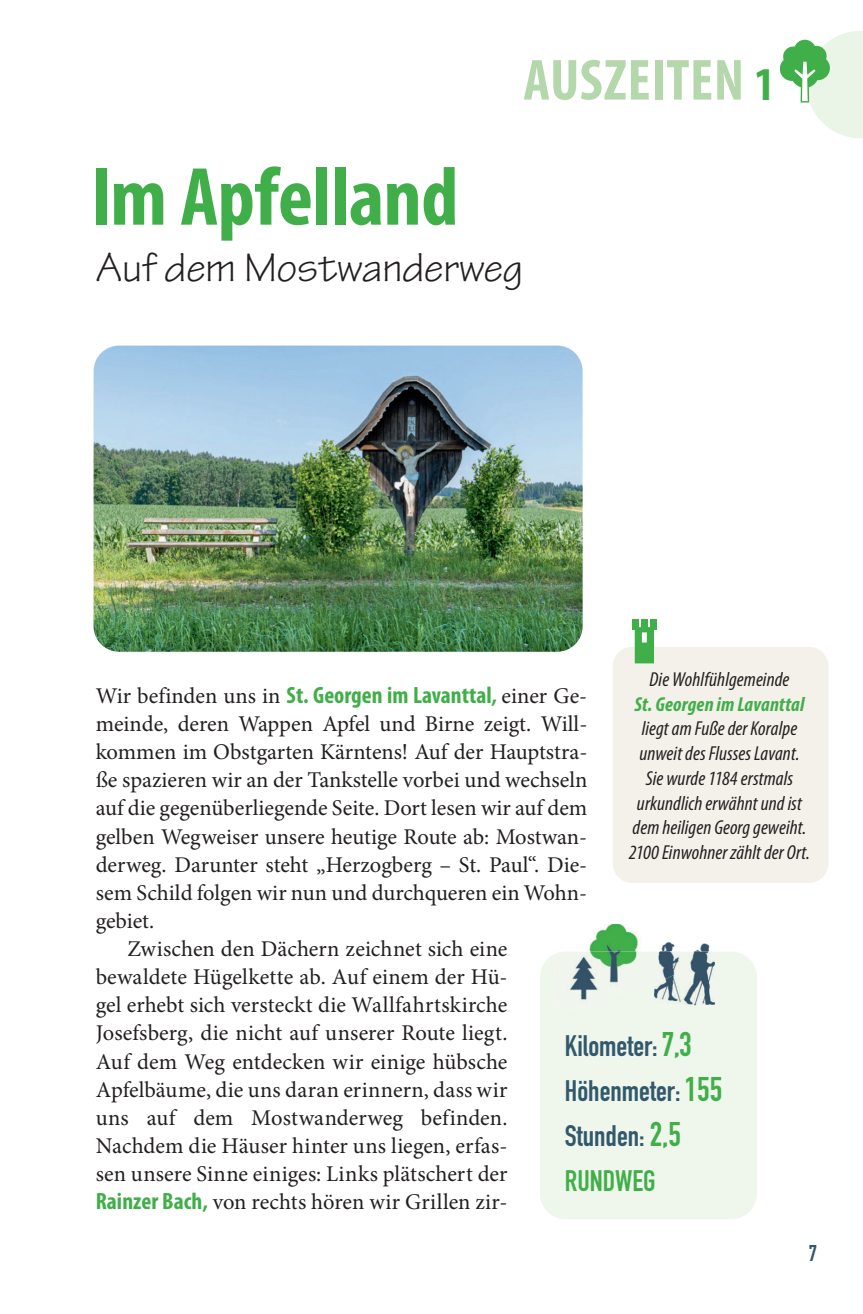
<style>
.page{position:relative;width:863px;height:1314px;background:#fff}
.page>*{position:absolute;margin:0;border:0;box-sizing:border-box;transform-origin:0 0}
.t1{font:700 condensed 83.25px "Myriad Pro";letter-spacing:-.005em;color:#40ae49}
.t2{font:700 condensed 58.5px "Myriad Pro";letter-spacing:.01em;color:#b5d7ac}
.t3{font:42.75px "Tekton Pro";color:#231f20}
.t4{font:29.25px/45px "DIN Engschrift LT Pro";color:#31596b}
.t5{font:22.5px "Minion Pro";color:#231f20}
.t6{font:22.5px "DIN Engschrift LT Pro";color:#31596b}
.t7{font:italic condensed 20.25px/24.8px "Myriad Pro";letter-spacing:.005em;color:#231f20;text-align:center}
.t8{font:italic 700 condensed 20.25px "Myriad Pro";letter-spacing:.01em;color:#40ae49}
.s1{font-size:47.25px;color:#40ae49}
.s2{font-family:"Myriad Pro";font-weight:700;font-stretch:condensed;font-size:23.62px;color:#40ae49}
.s3{font-size:33.75px;color:#40ae49}
.s4{color:#40ae49}
</style>
<div class="page">
<svg style="left:780px;top:31px;width:82px;height:107px"></svg>
<div style="left:540px;top:952px;width:216px;height:267px;background:#eff6ec"></div>
<img style="left:695px;top:943px;width:15px;height:8px">
<img style="left:653px;top:951px;width:61px;height:54px">
<img style="left:589px;top:924px;width:49px;height:27px">
<img style="left:553px;top:951px;width:100px;height:63px">
<img style="left:661px;top:942px;width:14px;height:9px">
<img style="left:653px;top:951px;width:31px;height:34px">
<div style="left:612px;top:647px;width:215px;height:236px;background:#f4f1ea;border-radius:19px"></div>
<svg style="left:634px;top:627px;width:19px;height:36px"></svg>
<div style="left:631px;top:620px;width:7px;height:10px;background:#40ae49"></div>
<div style="left:640px;top:620px;width:7px;height:10px;background:#40ae49"></div>
<div style="left:649px;top:620px;width:7px;height:10px;background:#40ae49"></div>
<img style="left:93px;top:346px;width:489px;height:306px">
<h1 class="t1" style="left:91px;top:166px;width:369px">Im Apfelland</h1>
<h2 class="t2" style="left:523px;top:59px;width:253px">AUSZEITEN <span class="s1">1</span></h2>
<h3 class="t3" style="left:96px;top:251px;width:429px">Auf dem Mostwanderweg</h3>
<p class="t7" style="left:649px;top:667px;width:141px">Die Wohlfühlgemeinde</p>
<p class="t8" style="left:634px;top:696px;width:172px">St. Georgen im Lavanttal</p>
<p class="t7" style="left:628px;top:717px;width:183px">liegt am Fuße der Koralpe unweit des Flusses Lavant.<br>Sie wurde 1184 erstmals urkundlich erwähnt und ist dem heiligen Georg geweiht.<br>2100 Einwohner zählt der Ort.</p>
<p class="t5" style="left:96px;top:685px;width:493px">Wir befinden uns in <span class="s2">St. Georgen im Lavanttal,</span> einer Ge-</p>
<p class="t5" style="left:96px;top:713px;width:493px">meinde, deren Wappen Apfel und Birne zeigt. Will-</p>
<p class="t5" style="left:96px;top:741px;width:493px">kommen im Obstgarten Kärntens! Auf der Hauptstra-</p>
<p class="t5" style="left:96px;top:769px;width:493px">ße spazieren wir an der Tankstelle vorbei und wechseln</p>
<p class="t5" style="left:96px;top:797px;width:493px">auf die gegenüberliegende Seite. Dort lesen wir auf dem</p>
<p class="t5" style="left:96px;top:826px;width:493px">gelben Wegweiser unsere heutige Route ab: Mostwan-</p>
<p class="t5" style="left:96px;top:854px;width:493px">derweg. Darunter steht „Herzogberg – St. Paul“. Die-</p>
<p class="t5" style="left:96px;top:882px;width:493px">sem Schild folgen wir nun und durchqueren ein Wohn-</p>
<p class="t5" style="left:96px;top:910px;width:60px">gebiet.</p>
<p class="t5" style="left:127px;top:938px;width:381px">Zwischen den Dächern zeichnet sich eine</p>
<p class="t5" style="left:96px;top:966px;width:413px">bewaldete Hügelkette ab. Auf einem der Hü-</p>
<p class="t5" style="left:96px;top:994px;width:413px">gel erhebt sich versteckt die Wallfahrtskirche</p>
<p class="t5" style="left:96px;top:1022px;width:413px">Josefsberg, die nicht auf unserer Route liegt.</p>
<p class="t5" style="left:96px;top:1051px;width:413px">Auf dem Weg entdecken wir einige hübsche</p>
<p class="t5" style="left:96px;top:1079px;width:413px">Apfelbäume, die uns daran erinnern, dass wir</p>
<p class="t5" style="left:96px;top:1107px;width:413px">uns auf dem Mostwanderweg befinden.</p>
<p class="t5" style="left:96px;top:1135px;width:413px">Nachdem die Häuser hinter uns liegen, erfas-</p>
<p class="t5" style="left:96px;top:1163px;width:413px">sen unsere Sinne einiges: Links plätschert der</p>
<p class="t5" style="left:96px;top:1191px;width:413px"><span class="s2">Rainzer Bach,</span> von rechts hören wir Grillen zir-</p>
<h3 class="t4" style="left:564px;top:1026px;width:159px">Kilometer:<span class="s3">7,3<br></span>Höhenmeter:<span class="s3">155<br></span>Stunden: <span class="s3">2,5<br></span><span class="s4">RUNDWEG</span></h3>
<p class="t6" style="left:808px;top:1245px;width:10px">7</p>
</div>
